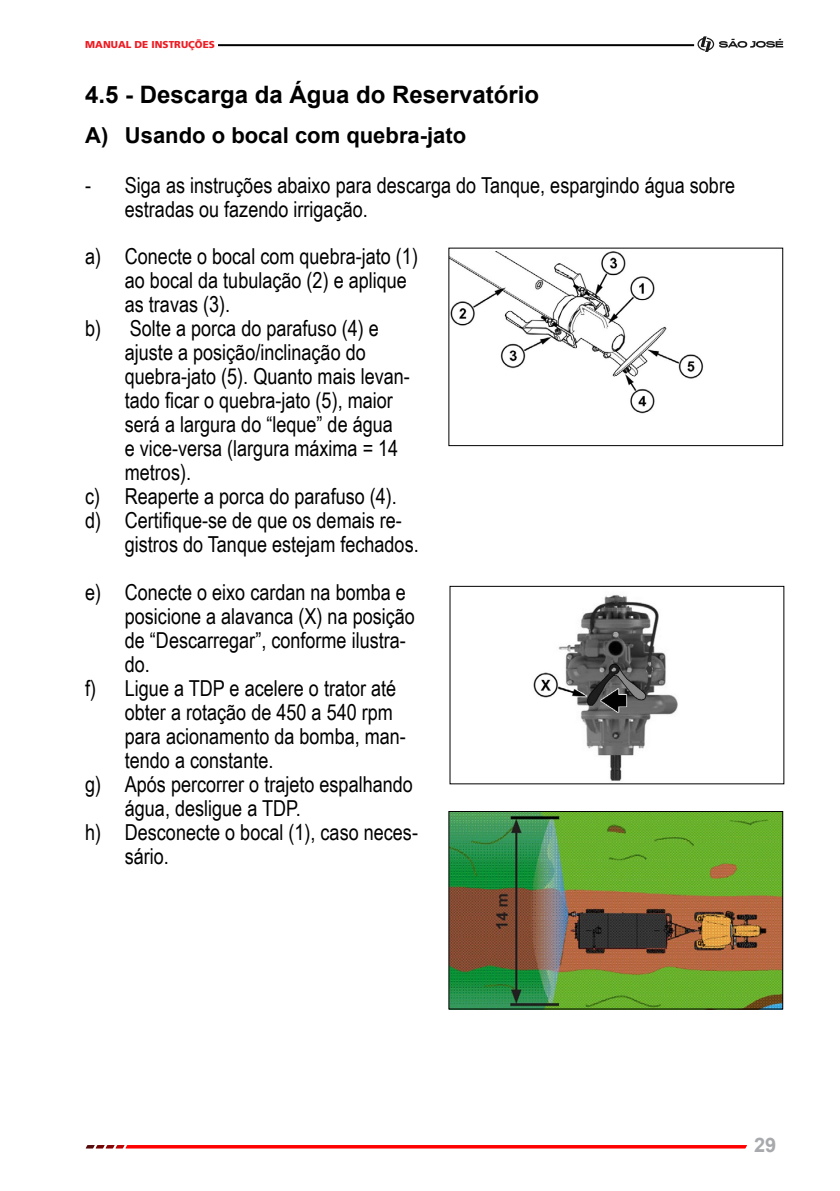
<style>
.page{position:relative;width:840px;height:1191px;background:#fff}
.page>*{position:absolute;margin:0;border:0;box-sizing:border-box;transform-origin:0 0}
.t1{font:700 24px "Arial";color:#000}
.t2{font:22px/24px "Arial Narrow";color:#000}
.t3{font:700 22px "Arial";color:#000}
.t4{font:700 20px "Arial";color:#a7a9ac}
.t5{font:900 10px "Frutiger LT Std";color:#ed1d24}
</style>
<div class="page">
<hr style="left:86px;top:1145px;width:660px;height:3px;background:#f00">
<hr style="left:218px;top:44px;width:475px;height:2px;background:#000">
<svg style="left:697px;top:36px;width:85px;height:16px"></svg>
<img style="left:450px;top:251px;width:254px;height:163px">
<div style="left:448px;top:248px;width:334px;height:198px;border:1px solid #000"></div>
<img style="left:533px;top:594px;width:145px;height:187px">
<div style="left:449px;top:586px;width:334px;height:198px;border:1px solid #000"></div>
<img style="left:450px;top:813px;width:330px;height:194px">
<div style="left:448px;top:811px;width:334px;height:198px;border:1px solid #000"></div>
<p class="t5" style="left:85px;top:39px;width:131px">MANUAL DE INSTRUÇÕES</p>
<p class="t1" style="left:85px;top:85px;width:455px">4.5 - Descarga da Água do Reservatório</p>
<p class="t3" style="left:85px;top:127px;width:382px">A) Usando o bocal com quebra-jato</p>
<p class="t2" style="left:125px;top:176px;width:611px;text-indent:-40px">- Siga as instruções abaixo para descarga do Tanque, espargindo água sobre estradas ou fazendo irrigação.</p>
<p class="t2" style="left:85px;top:243px;width:334px">a) Conecte o bocal com quebra-jato (1)</p>
<p class="t2" style="left:125px;top:270px;width:283px">ao bocal da tubulação (2) e aplique</p>
<p class="t2" style="left:125px;top:294px;width:107px">as travas (3).</p>
<p class="t2" style="left:85px;top:318px;width:295px">b) Solte a porca do parafuso (4) e</p>
<p class="t2" style="left:125px;top:342px;width:242px">ajuste a posição/inclinação do</p>
<p class="t2" style="left:125px;top:366px;width:286px">quebra-jato (5). Quanto mais levan-</p>
<p class="t2" style="left:125px;top:387px;width:269px">tado ficar o quebra-jato (5), maior</p>
<p class="t2" style="left:125px;top:414px;width:269px">será a largura do “leque” de água</p>
<p class="t2" style="left:125px;top:438px;width:275px">e vice-versa (largura máxima = 14</p>
<p class="t2" style="left:125px;top:462px;width:68px">metros).</p>
<p class="t2" style="left:85px;top:486px;width:313px">c) Reaperte a porca do parafuso (4).</p>
<p class="t2" style="left:85px;top:507px;width:318px">d) Certifique-se de que os demais re-</p>
<p class="t2" style="left:125px;top:534px;width:295px">gistros do Tanque estejam fechados.</p>
<p class="t2" style="left:85px;top:579px;width:322px">e) Conecte o eixo cardan na bomba e</p>
<p class="t2" style="left:125px;top:606px;width:291px">posicione a alavanca (X) na posição</p>
<p class="t2" style="left:125px;top:630px;width:282px">de “Descarregar”, conforme ilustra-</p>
<p class="t2" style="left:125px;top:654px;width:27px">do.</p>
<p class="t2" style="left:85px;top:675px;width:312px">f) Ligue a TDP e acelere o trator até</p>
<p class="t2" style="left:125px;top:702px;width:269px">obter a rotação de 450 a 540 rpm</p>
<p class="t2" style="left:125px;top:726px;width:282px">para acionamento da bomba, man-</p>
<p class="t2" style="left:125px;top:750px;width:150px">tendo a constante.</p>
<p class="t2" style="left:85px;top:774px;width:329px">g) Após percorrer o trajeto espalhando</p>
<p class="t2" style="left:125px;top:798px;width:177px">água, desligue a TDP.</p>
<p class="t2" style="left:85px;top:822px;width:334px">h) Desconecte o bocal (1), caso neces-</p>
<p class="t2" style="left:125px;top:846px;width:46px">sário.</p>
<p class="t4" style="left:753px;top:1137px;width:24px">29</p>
</div>
